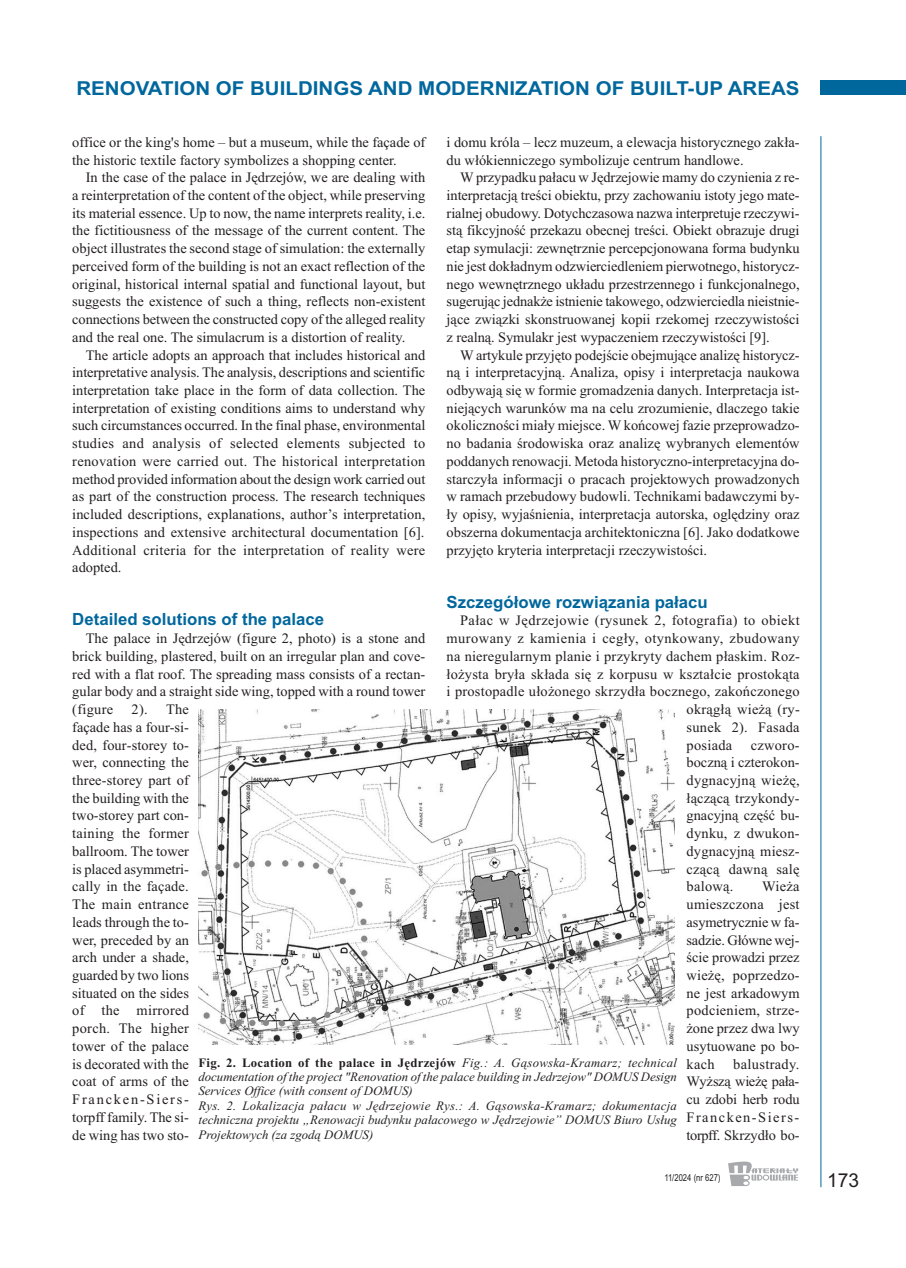
<style>
.page{position:relative;width:906px;height:1268px;background:#fff}
.page>*{position:absolute;margin:0;border:0;box-sizing:border-box;transform-origin:0 0}
.t1{font:700 19.2px "Arial";color:#00679d;scale:1.07 1}
.t2{font:19.2px "Arial";color:#231f20}
.t3{font:700 16.8px "Arial";color:#00679d}
.t4{font:14.4px/17.7px "Times New Roman";color:#231f20;text-align:justify}
.t5{font:14.4px "Times New Roman";letter-spacing:.03em;color:#231f20}
.t6{font:14.4px "Times New Roman";letter-spacing:.035em;color:#231f20}
.t7{font:14.4px "Times New Roman";letter-spacing:.02em;color:#231f20}
.t8{font:italic 12.75px/14.4px "Times New Roman";color:#231f20}
.t9{font:9.6px "Arial";color:#231f20;scale:.8 1}
.s1{font-weight:700;font-style:normal}
</style>
<div class="page">
<div style="left:821px;top:81px;width:85px;height:14px;background:#00679d"></div>
<hr style="left:820px;top:136px;width:1px;height:1050px;background:#00679d">
<svg style="left:728px;top:1161px;width:70px;height:24px"></svg>
<img style="left:199px;top:709px;width:475px;height:335px">
<h1 class="t1" style="left:76px;top:77px;width:677px">RENOVATION OF BUILDINGS AND MODERNIZATION OF BUILT-UP AREAS</h1>
<p class="t4" style="left:446px;top:133px;width:354px">i domu króla – lecz muzeum, a elewacja historycznego zakła&shy;du włókienniczego symbolizuje centrum handlowe.</p>
<p class="t4" style="left:446px;top:168px;width:354px;text-indent:14px">W przypadku pałacu w Jędrzejowie mamy do czynienia z re&shy;interpretacją treści obiektu, przy zachowaniu istoty jego mate&shy;rialnej obudowy. Dotychczasowa nazwa interpretuje rzeczywi&shy;stą fikcyjność przekazu obecnej treści. Obiekt obrazuje drugi etap symulacji: zewnętrznie percepcjonowana forma budynku nie jest dokładnym odzwierciedleniem pierwotnego, historycz&shy;nego wewnętrznego układu przestrzennego i funkcjonalnego, sugerując jednakże istnienie takowego, odzwierciedla nieistnie&shy;jące związki skonstruowanej kopii rzekomej rzeczywistości z realną. Symulakr jest wypaczeniem rzeczywistości [9].</p>
<p class="t4" style="left:446px;top:345px;width:354px;text-indent:14px">W artykule przyjęto podejście obejmujące analizę historycz&shy;ną i interpretacyjną. Analiza, opisy i interpretacja naukowa odbywają się w formie gromadzenia danych. Interpretacja ist&shy;niejących warunków ma na celu zrozumienie, dlaczego takie okoliczności miały miejsce. W końcowej fazie przeprowadzo&shy;no badania środowiska oraz analizę wybranych elementów poddanych renowacji. Metoda historyczno-interpretacyjna do&shy;starczyła informacji o pracach projektowych prowadzonych w ramach przebudowy budowli. Technikami badawczymi by&shy;ły opisy, wyjaśnienia, interpretacja autorska, oględziny oraz obszerna dokumentacja architektoniczna [6]. Jako dodatkowe przyjęto kryteria interpretacji rzeczywistości.</p>
<p class="t3" style="left:446px;top:592px;width:263px">Szczegółowe rozwiązania pałacu</p>
<p class="t5" style="left:460px;top:612px;width:341px">Pałac w Jędrzejowie (rysunek 2, fotografia) to obiekt</p>
<p class="t6" style="left:446px;top:629px;width:354px">murowany z kamienia i cegły, otynkowany, zbudowany</p>
<p class="t4" style="left:446px;top:647px;width:355px">na nieregularnym planie i przykryty dachem płaskim. Roz-</p>
<p class="t4" style="left:446px;top:664px;width:354px">łożysta bryła składa się z korpusu w kształcie prostokąta</p>
<p class="t4" style="left:446px;top:682px;width:354px">i prostopadle ułożonego skrzydła bocznego, zakończonego</p>
<p class="t7" style="left:686px;top:700px;width:115px">okrągłą wieżą (ry-</p>
<p class="t7" style="left:686px;top:718px;width:115px">sunek 2). Fasada</p>
<p class="t7" style="left:686px;top:736px;width:47px">posiada</p>
<p class="t4" style="left:72px;top:133px;width:354px">office or the king's home – but a museum, while the façade of the historic textile factory symbolizes a shopping center.</p>
<p class="t4" style="left:72px;top:168px;width:354px;text-indent:13px">In the case of the palace in Jędrzejów, we are dealing with a reinterpretation of the content of the object, while preserving its material essence. Up to now, the name interprets reality, i.e. the fictitiousness of the message of the current content. The object illustrates the second stage of simulation: the externally perceived form of the building is not an exact reflection of the original, historical internal spatial and functional layout, but suggests the existence of such a thing, reflects non-existent connections between the constructed copy of the alleged reality and the real one. The simulacrum is a distortion of reality.</p>
<p class="t4" style="left:72px;top:345px;width:354px;text-indent:14px">The article adopts an approach that includes historical and interpretative analysis. The analysis, descriptions and scientific interpretation take place in the form of data collection. The interpretation of existing conditions aims to understand why such circumstances occurred. In the final phase, environmental studies and analysis of selected elements subjected to renovation were carried out. The historical interpretation method provided information about the design work carried out as part of the construction process. The research techniques included descriptions, explanations, author’s interpretation, inspections and extensive architectural documentation [6].<br>Additional criteria for the interpretation of reality were adopted.</p>
<p class="t3" style="left:72px;top:609px;width:253px">Detailed solutions of the palace</p>
<p class="t4" style="left:72px;top:629px;width:354px;text-indent:14px">The palace in Jędrzejów (figure 2, photo) is a stone and brick building, plastered, built on an irregular plan and cove&shy;red with a flat roof. The spreading mass consists of a rectan&shy;gular body and a straight side wing, topped with a round tower (figure</p>
<p class="t4" style="left:72px;top:700px;width:118px;text-indent:94px">The façade has a four-si&shy;ded, four-storey to&shy;wer, connecting the three-storey part of the building with the two-storey part con&shy;taining the former ballroom. The tower is placed asymmetri&shy;cally in the façade.<br>The main entrance leads through the to&shy;wer, preceded by an arch under a shade, guarded by two lions situated on the sides of the mirrored porch. The higher tower of the palace is decorated with the coat of arms of the Francken-Siers&shy;torpff family. The si&shy;de wing has two sto-</p>
<p class="t4" style="left:132px;top:700px;width:18px">2).</p>
<p class="t4" style="left:686px;top:735px;width:115px;text-indent:64px">czworo&shy;boczną i czterokon&shy;dygnacyjną wieżę, łączącą trzykondy&shy;gnacyjną część bu&shy;dynku, z dwukon&shy;dygnacyjną miesz&shy;czącą dawną salę balową.</p>
<p class="t4" style="left:686px;top:877px;width:115px;text-indent:76px">Wieża umieszczona jest asymetrycznie w fa&shy;sadzie. Główne wej&shy;ście prowadzi przez wieżę, poprzedzo&shy;ne jest arkadowym podcieniem, strze&shy;żone przez dwa lwy usytuowane po bo&shy;kach</p>
<p class="t8" style="left:199px;top:1054px;width:480px"><span class="s1">Fig. 2. Location of the palace in Jędrzejów</span> Fig.: A. Gąsowska-Kramarz; technical documentation of the project "Renovation of the palace building in Jedrzejow" DOMUS Design Services Office (with consent of DOMUS)<br>Rys. 2. Lokalizacja pałacu w Jędrzejowie Rys.: A. Gąsowska-Kramarz; dokumentacja techniczna projektu „Renowacji budynku pałacowego w Jędrzejowie” DOMUS Biuro Usług Projektowych (za zgodą DOMUS)</p>
<p class="t4" style="left:686px;top:1054px;width:115px;text-indent:47px">balustrady.<br>Wyższą wieżę pała&shy;cu zdobi herb rodu Francken-Siers&shy;torpff. Skrzydło bo-</p>
<p class="t9" style="left:664px;top:1171px;width:72px">11/2024 (nr 627)</p>
<h1 class="t2" style="left:827px;top:1168px;width:34px">173</h1>
</div>
